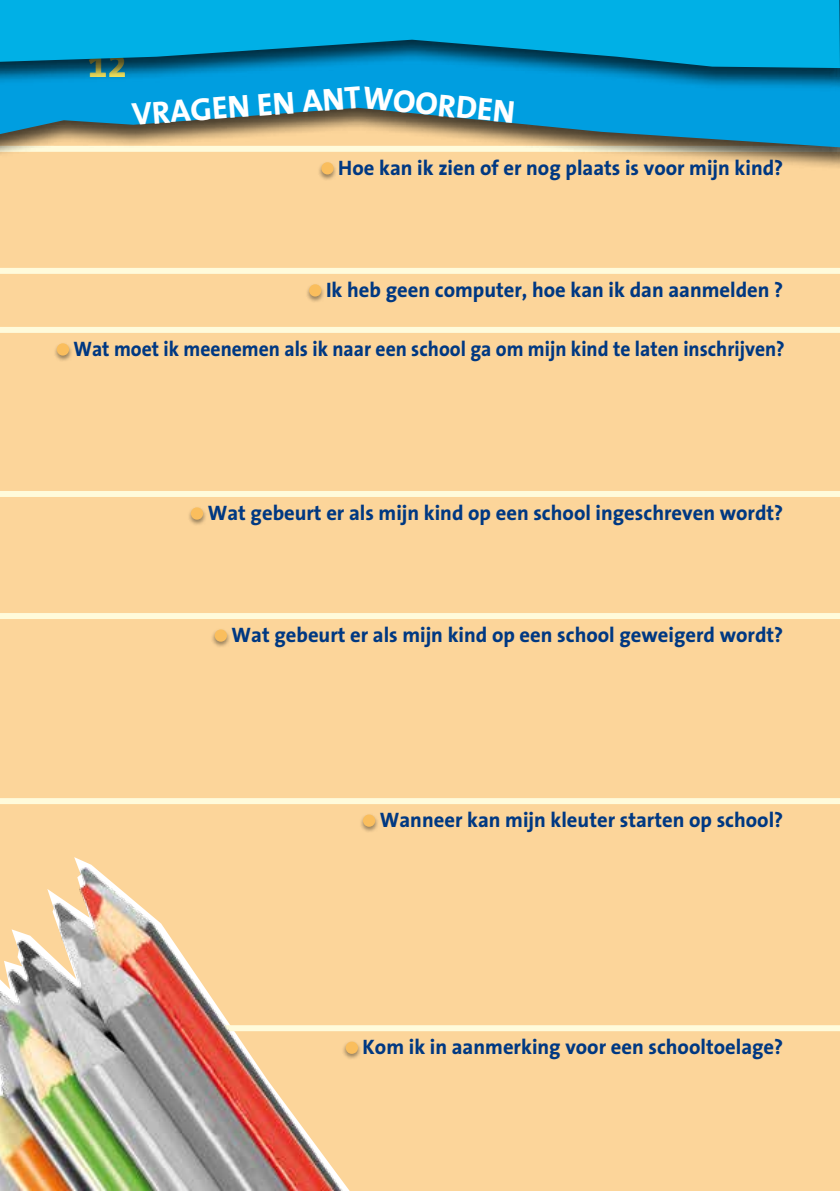
<style>
.page{position:relative;width:840px;height:1191px;background:#fff}
.page>*{position:absolute;margin:0;border:0;box-sizing:border-box;transform-origin:0 0}
.t1{font:700 36px "The Sans Office";color:#fff165}
.t2{font:700 32px "The Sans Office";color:#fff}
.t3{font:700 21px "The Sans Office";color:#003882}
.t4{font:700 21px "The Sans Office";color:#003882;scale:.93 1}
</style>
<div class="page">
<div style="left:0;top:193px;width:839px;height:998px;background:#fcd59a"></div>
<div style="left:0;top:268px;width:839px;height:6px;background:#fffbdb"></div>
<div style="left:0;top:327px;width:839px;height:6px;background:#fffbdb"></div>
<div style="left:0;top:491px;width:839px;height:6px;background:#fffbdb"></div>
<div style="left:0;top:613px;width:839px;height:6px;background:#fffbdb"></div>
<div style="left:0;top:798px;width:839px;height:6px;background:#fffbdb"></div>
<div style="left:0;top:1025px;width:839px;height:6px;background:#fffbdb"></div>
<div style="left:305px;top:283px;width:20px;height:20px;background:#000;opacity:.4"></div>
<div style="left:309px;top:284px;width:12px;height:12px;background:#fabe5d;border-radius:50%"></div>
<div style="left:53px;top:342px;width:20px;height:20px;background:#000;opacity:.4"></div>
<div style="left:57px;top:343px;width:12px;height:12px;background:#fabe5d;border-radius:50%"></div>
<div style="left:187px;top:506px;width:20px;height:20px;background:#000;opacity:.4"></div>
<div style="left:191px;top:507px;width:12px;height:12px;background:#fabe5d;border-radius:50%"></div>
<div style="left:210px;top:628px;width:21px;height:20px;background:#000;opacity:.4"></div>
<div style="left:214px;top:629px;width:13px;height:12px;background:#fabe5d;border-radius:50%"></div>
<div style="left:358px;top:813px;width:21px;height:20px;background:#000;opacity:.4"></div>
<div style="left:363px;top:814px;width:12px;height:12px;background:#fabe5d;border-radius:50%"></div>
<div style="left:341px;top:1040px;width:20px;height:20px;background:#000;opacity:.4"></div>
<div style="left:345px;top:1041px;width:13px;height:12px;background:#fabe5d;border-radius:50%"></div>
<div style="left:827px;top:0;width:12px;height:226px;background:#fcd59a"></div>
<div style="left:0;top:0;width:839px;height:193px;background:#fcd59a"></div>
<svg style="left:0;top:92px;width:839px;height:78px"></svg>
<div style="left:827px;top:0;width:12px;height:115px;background:#009ee0"></div>
<svg style="left:839px;top:0;width:1px;height:204px"></svg>
<div style="left:0;top:0;width:839px;height:92px;background:#000;opacity:.7"></div>
<svg style="left:0;top:0;width:839px;height:68px;background:#009fd1"></svg>
<img style="left:0;top:867px;width:353px;height:324px">
<h1 class="t1" style="left:88px;top:45px;width:41px">12</h1>
<h2 class="t2" style="left:131px;top:97px;width:231px;rotate:-4deg">Vragen en ant</h2>
<h2 class="t2" style="left:364px;top:80px;width:154px;rotate:6deg">woorden</h2>
<p class="t3" style="left:338px;top:156px;width:446px">Hoe kan ik zien of er nog plaats is voor mijn kind?</p>
<p class="t3" style="left:326px;top:278px;width:458px">Ik heb geen computer, hoe kan ik dan aanmelden ?</p>
<p class="t4" style="left:73px;top:337px;width:766px">Wat moet ik meenemen als ik naar een school ga om mijn kind te laten inschrijven?</p>
<p class="t3" style="left:208px;top:501px;width:576px">Wat gebeurt er als mijn kind op een school ingeschreven wordt?</p>
<p class="t3" style="left:231px;top:623px;width:552px">Wat gebeurt er als mijn kind op een school geweigerd wordt?</p>
<p class="t3" style="left:379px;top:808px;width:404px">Wanneer kan mijn kleuter starten op school?</p>
<p class="t3" style="left:362px;top:1035px;width:422px">Kom ik in aanmerking voor een schooltoelage?</p>
</div>
